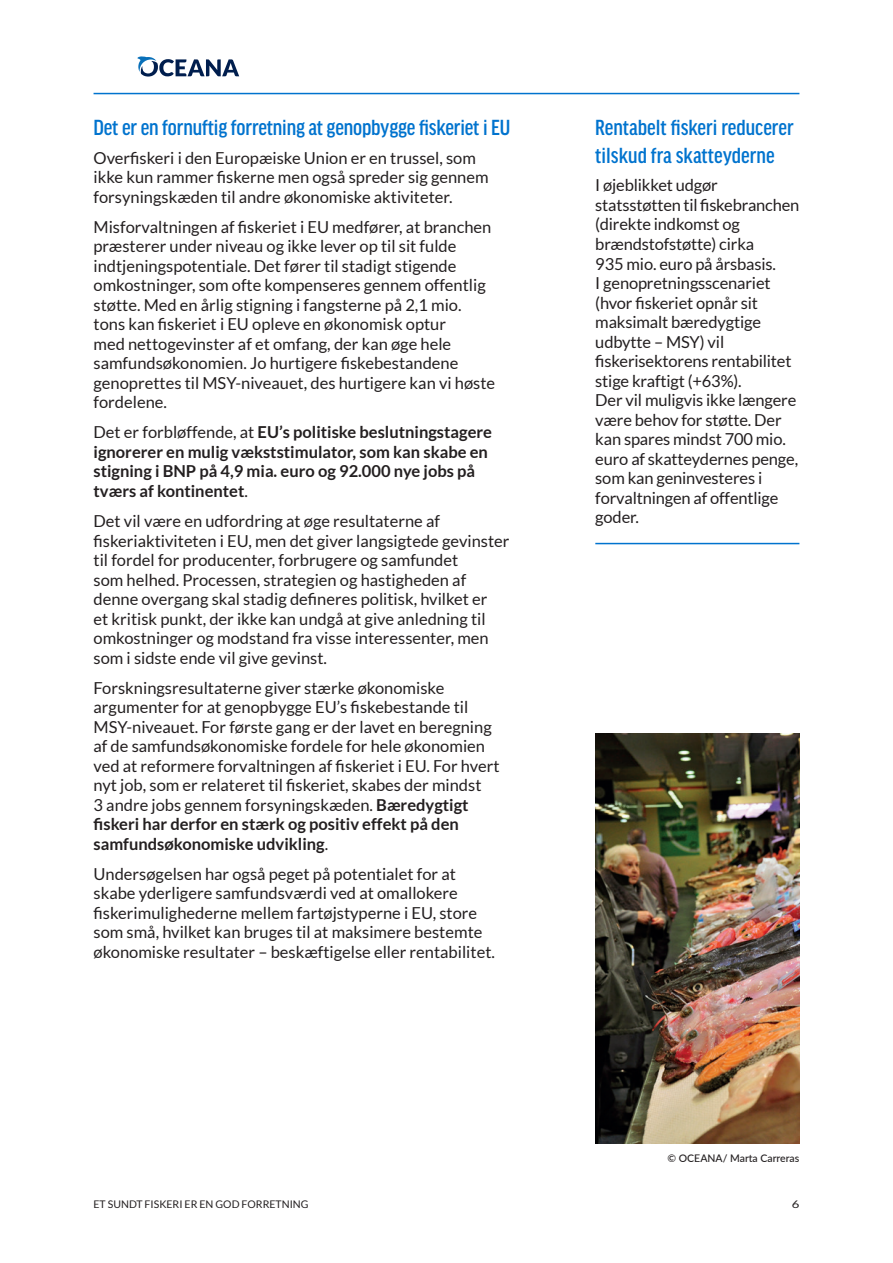
<style>
.page{position:relative;width:893px;height:1263px;background:#fff}
.page>*{position:absolute;margin:0;border:0;box-sizing:border-box;transform-origin:0 0}
.t1{font:500 condensed 23.25px/27.9px "Good Headline OT";letter-spacing:-.005em;color:#0073ce}
.t2{font:16.5px/19.5px "Lato";color:#231f20}
.t3{font:700 16.5px/19.5px "Lato";color:#231f20}
.t4{font:10.5px "Lato";color:#231f20}
.t5{font:500 10.5px "Lato";color:#231f20}
.t6{font:10.5px "Lato";color:#231f20;scale:1.26 1}
.s1{font-weight:400}
.s2{font-weight:700}
</style>
<div class="page">
<svg style="left:137px;top:56px;width:102px;height:20px"></svg>
<hr style="left:94px;top:93px;width:705px;height:1px;background:#0073ce">
<hr style="left:595px;top:543px;width:204px;height:1px;background:#0073ce">
<img style="left:595px;top:733px;width:204px;height:411px">
<h1 class="t1" style="left:94px;top:114px;width:418px">Det er en fornuftig forretning at genopbygge fiskeriet i EU</h1>
<p class="t2" style="left:94px;top:148px;width:397px">Overfiskeri i den Europæiske Union er en trussel, som ikke kun rammer fiskerne men også spreder sig gennem forsyningskæden til andre økonomiske aktiviteter.</p>
<p class="t2" style="left:94px;top:217px;width:403px">Misforvaltningen af fiskeriet i EU medfører, at branchen præsterer under niveau og ikke lever op til sit fulde indtjeningspotentiale. Det fører til stadigt stigende omkostninger, som ofte kompenseres gennem offentlig støtte. Med en årlig stigning i fangsterne på 2,1 mio. tons kan fiskeriet i EU opleve en økonomisk optur<br>med nettogevinster af et omfang, der kan øge hele samfundsøkonomien. Jo hurtigere fiskebestandene genoprettes til MSY-niveauet, des hurtigere kan vi høste fordelene.</p>
<p class="t3" style="left:94px;top:422px;width:400px"><span class="s1">Det er forbløffende, at</span> EU’s politiske beslutningstagere ignorerer en mulig vækststimulator, som kan skabe en stigning i BNP på 4,9 mia. euro og 92.000 nye jobs på tværs af kontinentet<span class="s1">.</span></p>
<p class="t2" style="left:94px;top:511px;width:417px">Det vil være en udfordring at øge resultaterne af fiskeriaktiviteten i EU, men det giver langsigtede gevinster til fordel for producenter, forbrugere og samfundet<br>som helhed. Processen, strategien og hastigheden af denne overgang skal stadig defineres politisk, hvilket er<br>et kritisk punkt, der ikke kan undgå at give anledning til omkostninger og modstand fra visse interessenter, men som i sidste ende vil give gevinst.</p>
<p class="t2" style="left:94px;top:678px;width:407px">Forskningsresultaterne giver stærke økonomiske argumenter for at genopbygge EU’s fiskebestande til MSY-niveauet. For første gang er der lavet en beregning af de samfundsøkonomiske fordele for hele økonomien ved at reformere forvaltningen af fiskeriet i EU. For hvert nyt job, som er relateret til fiskeriet, skabes der mindst<br>3 andre jobs gennem forsyningskæden. <span class="s2">Bæredygtigt fiskeri har derfor en stærk og positiv effekt på den samfundsøkonomiske udvikling</span>.</p>
<p class="t2" style="left:94px;top:864px;width:403px">Undersøgelsen har også peget på potentialet for at skabe yderligere samfundsværdi ved at omallokere fiskerimulighederne mellem fartøjstyperne i EU, store som små, hvilket kan bruges til at maksimere bestemte økonomiske resultater – beskæftigelse eller rentabilitet.</p>
<h1 class="t1" style="left:595px;top:114px;width:200px">Rentabelt fiskeri reducerer tilskud fra skatteyderne</h1>
<p class="t2" style="left:595px;top:176px;width:206px">I øjeblikket udgør statsstøtten til fiskebranchen (direkte indkomst og brændstofstøtte) cirka<br>935 mio. euro på årsbasis.<br>I genopretningsscenariet (hvor fiskeriet opnår sit maksimalt bæredygtige udbytte – MSY) vil fiskerisektorens rentabilitet stige kraftigt (+63%).<br>Der vil muligvis ikke længere være behov for støtte. Der kan spares mindst 700 mio. euro af skatteydernes penge, som kan geninvesteres i forvaltningen af offentlige goder.</p>
<p class="t5" style="left:667px;top:1150px;width:133px">© OCEANA/ Marta Carreras</p>
<p class="t4" style="left:94px;top:1198px;width:217px">ET SUNDT FISKERI ER EN GOD FORRETNING</p>
<p class="t6" style="left:792px;top:1198px;width:8px">6</p>
</div>
